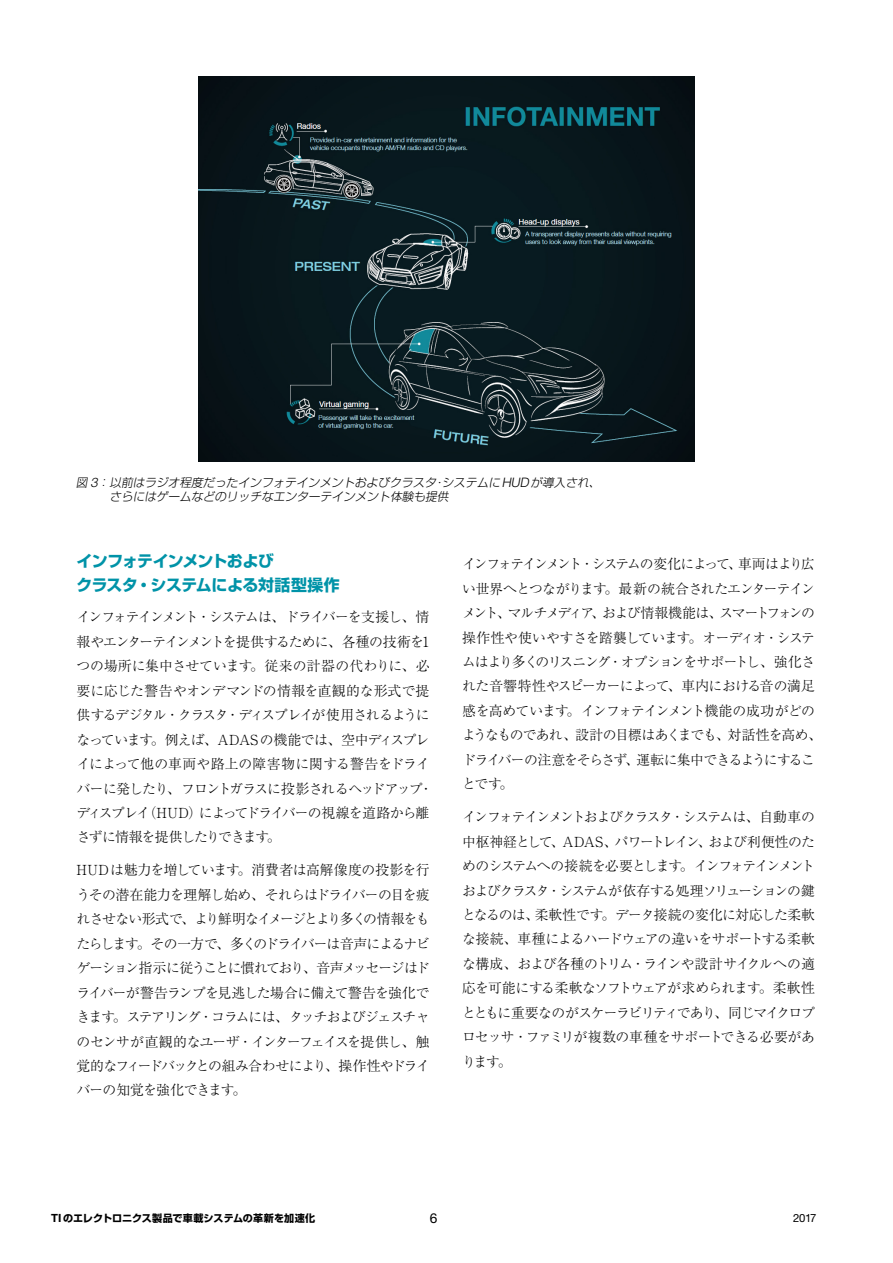
<style>
.page{position:relative;width:893px;height:1263px;background:#fff}
.page>*{position:absolute;margin:0;border:0;box-sizing:border-box;transform-origin:0 0}
.t1{font:700 15.9px/24.5px "Shin Go Pro";letter-spacing:-.03em;color:#0093a8}
.t2{font:300 13.8px/24.5px "Ryumin Pro";letter-spacing:-.065em;color:#000}
.t3{font:13.65px "Helvetica Neue LT Std";color:#000}
.t4{font:italic 300 11.7px/14.9px "Shin Go Pro";color:#000}
.t5{font:11.25px "Helvetica Neue LT Std";color:#000}
.t6{font:700 10.05px "Shin Go Pro";letter-spacing:.005em;color:#000}
.s1{font-family:"Helvetica Neue LT Std";font-size:13.05px}
.s2{font-family:"Helvetica Neue LT Std";font-size:11.25px}
</style>
<div class="page">
<img style="left:198px;top:77px;width:497px;height:384px">
<p class="t4" style="left:109px;top:473px;width:495px;text-indent:-34px">図 <span class="s1">3</span>：以前はラジオ程度だったインフォテインメントおよびクラスタ・システムに<span class="s1">HUD</span>が導入され、さらにはゲームなどのリッチなエンターテインメント体験も提供</p>
<p class="t1" style="left:77px;top:547px;width:265px">インフォテインメントおよび<br>クラスタ・システムによる対話型操作</p>
<p class="t2" style="left:77px;top:604px;width:358px">インフォテインメント・システムは、ドライバーを支援し、情報やエンターテインメントを提供するために、各種の技術を1つの場所に集中させています。従来の計器の代わりに、必要に応じた警告やオンデマンドの情報を直観的な形式で提供するデジタル・クラスタ・ディスプレイが使用されるようになっています。例えば、ADAS の機能では、空中ディスプレイによって他の車両や路上の障害物に関する警告をドライバーに発したり、フロントガラスに投影されるヘッドアップ・ディスプレイ（HUD）によってドライバーの視線を道路から離さずに情報を提供したりできます。</p>
<p class="t2" style="left:77px;top:857px;width:354px;text-align:justify">HUDは魅力を増しています。消費者は高解像度の投影を行うその潜在能力を理解し始め、それらはドライバーの目を疲れさせない形式で、より鮮明なイメージとより多くの情報をもたらします。その一方で、多くのドライバーは音声によるナビゲーション指示に従うことに慣れており、音声メッセージはドライバーが警告ランプを見逃した場合に備えて警告を強化できます。ステアリング・コラムには、タッチおよびジェスチャのセンサが直観的なユーザ・インターフェイスを提供し、触覚的なフィードバックとの組み合わせにより、操作性やドライバーの知覚を強化できます。</p>
<p class="t2" style="left:462px;top:551px;width:361px">インフォテインメント・システムの変化によって、車両はより広い世界へとつながります。最新の統合されたエンターテインメント、マルチメディア、および情報機能は、スマートフォンの操作性や使いやすさを踏襲しています。オーディオ・システムはより多くのリスニング・オプションをサポートし、強化された音響特性やスピーカーによって、車内における音の満足感を高めています。インフォテインメント機能の成功がどのようなものであれ、設計の目標はあくまでも、対話性を高め、ドライバーの注意をそらさず、運転に集中できるようにすることです。</p>
<p class="t2" style="left:462px;top:804px;width:354px;text-align:justify">インフォテインメントおよびクラスタ・システムは、自動車の中枢神経として、ADAS、パワートレイン、および利便性のためのシステムへの接続を必要とします。インフォテインメントおよびクラスタ・システムが依存する処理ソリューションの鍵となるのは、柔軟性です。データ接続の変化に対応した柔軟な接続、車種によるハードウェアの違いをサポートする柔軟な構成、および各種のトリム・ラインや設計サイクルへの適応を可能にする柔軟なソフトウェアが求められます。柔軟性とともに重要なのがスケーラビリティであり、同じマイクロプロセッサ・ファミリが複数の車種をサポートできる必要があります。</p>
<p class="t6" style="left:51px;top:1210px;width:266px"><span class="s2">TI</span>のエレクトロニクス製品で車載システムの革新を加速化</p>
<p class="t3" style="left:430px;top:1210px;width:9px">6</p>
<p class="t5" style="left:793px;top:1211px;width:25px">2017</p>
</div>
